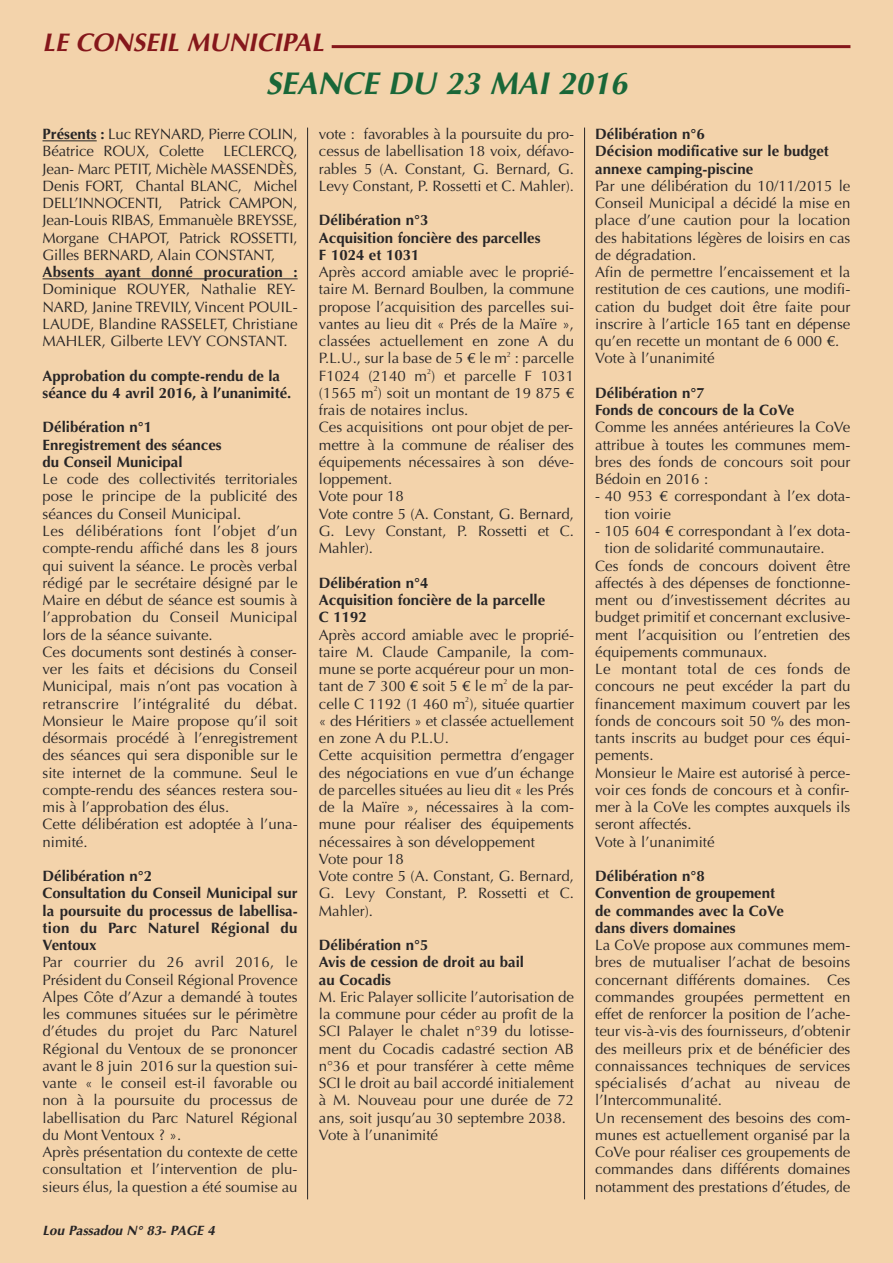
<style>
.page{position:relative;width:893px;height:1263px;background:#f3d3ab}
.page>*{position:absolute;margin:0;border:0;box-sizing:border-box;transform-origin:0 0}
.t1{font:italic 700 31.5px "Optima";color:#196738}
.t2{font:italic 700 25.5px "Optima";color:#85171b}
.t3{font:15px/17.2px "Optima";color:#272526}
.t4{font:700 15px/17.2px "Optima";color:#272526}
.t5{font:15px/17.2px "Optima";color:#272526}
.t6{font:15px "Optima";letter-spacing:.02em;color:#272526}
.t7{font:italic 700 13.5px "Optima";color:#272526}
.t8{font:7.5px "Optima";color:#272526}
.s1{font-weight:700}
</style>
<div class="page">
<hr style="left:307px;top:128px;width:1px;height:1071px;background:#272526">
<hr style="left:584px;top:128px;width:1px;height:1071px;background:#272526">
<hr style="left:332px;top:45px;width:518px;height:3px;background:#85171b">
<hr style="left:43px;top:140px;width:54px;height:1px;background:#272526">
<hr style="left:43px;top:278px;width:255px;height:1px;background:#272526">
<h2 class="t2" style="left:43px;top:32px;width:283px">LE CONSEIL MUNICIPAL</h2>
<h1 class="t1" style="left:266px;top:71px;width:363px">SEANCE DU 23 MAI 2016</h1>
<p class="t5" style="left:43px;top:127px;width:257px"><span class="s1">Présents :</span> Luc REYNARD, Pierre COLIN,<br>Béatrice ROUX, Colette</p>
<p class="t3" style="left:319px;top:126px;width:257px;text-align:justify">vote : favorables à la poursuite du pro&shy;cessus de labellisation 18 voix, défavo&shy;rables 5 (A. Constant, G. Bernard, G.<br>Levy Constant, P. Rossetti et C. Mahler).</p>
<p class="t4" style="left:319px;top:212px;width:223px">Délibération n°3<br>Acquisition foncière des parcelles<br>F 1024 et 1031</p>
<p class="t3" style="left:319px;top:264px;width:257px;text-align:justify">Après accord amiable avec le proprié&shy;taire M. Bernard Boulben, la commune propose l’acquisition des parcelles sui&shy;vantes au lieu dit « Prés de la Maïre », classées actuellement en zone A du P.L.U., sur la base de 5 € le m</p>
<p class="t4" style="left:595px;top:126px;width:235px">Délibération n°6<br>Décision modificative sur le budget annexe camping-piscine</p>
<p class="t3" style="left:595px;top:177px;width:257px">Par une délibération du 10/11/2015 le Conseil Municipal a décidé la mise en place d’une caution pour la location des habitations légères de loisirs en cas de dégradation.<br>Afin de permettre l’encaissement et la restitution de ces cautions, une modifi&shy;cation du budget doit être faite pour inscrire à l’article 165 tant en dépense qu’en recette un montant de 6 000 €.<br>Vote à l’unanimité</p>
<p class="t4" style="left:595px;top:384px;width:201px">Délibération n°7<br>Fonds de concours de la CoVe</p>
<p class="t3" style="left:595px;top:419px;width:257px;text-align:justify">Comme les années antérieures la CoVe attribue à toutes les communes mem&shy;bres des fonds de concours soit pour Bédoin en 2016 :</p>
<p class="t3" style="left:605px;top:488px;width:247px;text-indent:-10px">- 40 953 € correspondant à l’ex dota&shy;tion voirie</p>
<p class="t3" style="left:595px;top:522px;width:257px">- 105 604 € correspondant à l’ex dota-</p>
<p class="t3" style="left:605px;top:540px;width:221px">tion de solidarité communautaire.</p>
<p class="t3" style="left:595px;top:557px;width:257px">Ces fonds de concours doivent être</p>
<p class="t3" style="left:595px;top:574px;width:257px">affectés à des dépenses de fonctionne-</p>
<p class="t3" style="left:595px;top:591px;width:257px">ment ou d’investissement décrites au</p>
<p class="t3" style="left:595px;top:609px;width:257px">budget primitif et concernant exclusive-</p>
<p class="t3" style="left:595px;top:626px;width:257px">ment l’acquisition ou l’entretien des</p>
<p class="t3" style="left:595px;top:643px;width:174px">équipements communaux.</p>
<p class="t6" style="left:595px;top:660px;width:257px">Le montant total de ces fonds de</p>
<p class="t3" style="left:595px;top:678px;width:257px">concours ne peut excéder la part du</p>
<p class="t3" style="left:595px;top:695px;width:257px">financement maximum couvert par les</p>
<p class="t3" style="left:595px;top:712px;width:257px">fonds de concours soit 50 % des mon-</p>
<p class="t3" style="left:595px;top:729px;width:257px">tants inscrits au budget pour ces équi-</p>
<p class="t3" style="left:595px;top:747px;width:60px">pements.</p>
<p class="t3" style="left:595px;top:764px;width:257px">Monsieur le Maire est autorisé à perce-</p>
<p class="t3" style="left:595px;top:781px;width:256px">voir ces fonds de concours et à confir-</p>
<p class="t3" style="left:595px;top:798px;width:257px">mer à la CoVe les comptes auxquels ils</p>
<p class="t3" style="left:595px;top:816px;width:98px">seront affectés.</p>
<p class="t3" style="left:595px;top:833px;width:121px">Vote à l’unanimité</p>
<p class="t4" style="left:595px;top:867px;width:190px">Délibération n°8<br>Convention de groupement de commandes avec la CoVe dans divers domaines</p>
<p class="t3" style="left:595px;top:936px;width:257px">La CoVe propose aux communes mem&shy;bres de mutualiser l’achat de besoins concernant différents domaines. Ces commandes groupées permettent en effet de renforcer la position de l’ache&shy;teur vis-à-vis des fournisseurs, d’obtenir des meilleurs prix et de bénéficier des connaissances techniques de services spécialisés d’achat au niveau de l’Intercommunalité.<br>Un recensement des besoins des com&shy;munes est actuellement organisé par la CoVe pour réaliser ces groupements de commandes dans différents domaines notamment des prestations d’études, de</p>
<p class="t5" style="left:43px;top:144px;width:257px;text-align:justify;text-indent:181px">LECLERCQ, Jean- Marc PETIT, Michèle MASSENDÈS, Denis FORT, Chantal BLANC, Michel DELL’INNOCENTI, Patrick CAMPON, Jean-Louis RIBAS, Emmanuèle BREYSSE, Morgane CHAPOT, Patrick ROSSETTI, Gilles BERNARD, Alain CONSTANT,</p>
<p class="t4" style="left:43px;top:264px;width:257px">Absents ayant donné procuration :</p>
<p class="t5" style="left:43px;top:282px;width:257px">Dominique ROUYER, Nathalie REY-NARD, Janine TREVILY, Vincent POUIL-LAUDE, Blandine RASSELET, Christiane MAHLER, Gilberte LEVY CONSTANT.</p>
<p class="t4" style="left:43px;top:367px;width:250px">Approbation du compte-rendu de la séance du 4 avril 2016, à l’unanimité.</p>
<p class="t4" style="left:43px;top:419px;width:181px">Délibération n°1<br>Enregistrement des séances du Conseil Municipal</p>
<p class="t3" style="left:43px;top:471px;width:257px">Le code des collectivités territoriales pose le principe de la publicité des séances du Conseil Municipal.<br>Les délibérations font l’objet d’un compte-rendu affiché dans les 8 jours qui suivent la séance. Le procès verbal rédigé par le secrétaire désigné par le Maire en début de séance est soumis à l’approbation du Conseil Municipal lors de la séance suivante.<br>Ces documents sont destinés à conser&shy;ver les faits et décisions du Conseil Municipal, mais n’ont pas vocation à retranscrire l’intégralité du débat.<br>Monsieur le Maire propose qu’il soit désormais procédé à l’enregistrement des séances qui sera disponible sur le site internet de la commune. Seul le compte-rendu des séances restera sou&shy;mis à l’approbation des élus.<br>Cette délibération est adoptée à l’una&shy;nimité.</p>
<p class="t4" style="left:43px;top:867px;width:257px">Délibération n°2<br>Consultation du Conseil Municipal sur la poursuite du processus de labellisa&shy;tion du Parc Naturel Régional du<br>Ventoux</p>
<p class="t3" style="left:42px;top:954px;width:257px">Par courrier du 26 avril 2016, le Président du Conseil Régional Provence Alpes Côte d’Azur a demandé à toutes les communes situées sur le périmètre d’études du projet du Parc Naturel Régional du Ventoux de se prononcer avant le 8 juin 2016 sur la question sui&shy;vante « le conseil est-il favorable ou non à la poursuite du processus de labellisation du Parc Naturel Régional du Mont Ventoux ? ».<br>Après présentation du contexte de cette consultation et l’intervention de plu&shy;sieurs élus, la question a été soumise au</p>
<p class="t8" style="left:507px;top:350px;width:6px">2</p>
<p class="t3" style="left:319px;top:350px;width:257px;text-align:right">: parcelle<br>F1024 (2140 m ) et parcelle F 1031</p>
<p class="t8" style="left:427px;top:367px;width:6px">2</p>
<p class="t3" style="left:319px;top:384px;width:257px">(1565 m ) soit un montant de 19 875 €</p>
<p class="t8" style="left:374px;top:384px;width:6px">2</p>
<p class="t3" style="left:319px;top:402px;width:257px">frais de notaires inclus.<br>Ces acquisitions ont pour objet de per&shy;mettre à la commune de réaliser des équipements nécessaires à son déve&shy;loppement.<br>Vote pour 18<br>Vote contre 5 (A. Constant, G. Bernard,<br>G. Levy Constant, P. Rossetti et C.<br>Mahler).</p>
<p class="t4" style="left:319px;top:574px;width:228px">Délibération n°4<br>Acquisition foncière de la parcelle<br>C 1192</p>
<p class="t3" style="left:319px;top:626px;width:257px;text-align:justify">Après accord amiable avec le proprié&shy;taire M. Claude Campanile, la com&shy;mune se porte acquéreur pour un mon&shy;tant de 7 300 € soit 5 € le m</p>
<p class="t8" style="left:504px;top:677px;width:6px">2</p>
<p class="t3" style="left:319px;top:678px;width:257px;text-align:right">de la par-<br>celle C 1192 (1 460 m ), située quartier</p>
<p class="t8" style="left:465px;top:695px;width:6px">2</p>
<p class="t3" style="left:319px;top:712px;width:257px">« des Héritiers » et classée actuellement en zone A du P.L.U.<br>Cette acquisition permettra d’engager des négociations en vue d’un échange de parcelles situées au lieu dit « les Prés de la Maïre », nécessaires à la com&shy;mune pour réaliser des équipements nécessaires à son développement<br>Vote pour 18<br>Vote contre 5 (A. Constant, G. Bernard,<br>G. Levy Constant, P. Rossetti et C.<br>Mahler).</p>
<p class="t4" style="left:319px;top:936px;width:207px">Délibération n°5<br>Avis de cession de droit au bail au Cocadis</p>
<p class="t3" style="left:319px;top:988px;width:257px">M. Eric Palayer sollicite l’autorisation de la commune pour céder au profit de la SCI Palayer le chalet n°39 du lotisse&shy;ment du Cocadis cadastré section AB n°36 et pour transférer à cette même SCI le droit au bail accordé initialement à M. Nouveau pour une durée de 72 ans, soit jusqu’au 30 septembre 2038.<br>Vote à l’unanimité</p>
<p class="t7" style="left:43px;top:1225px;width:174px">Lou Passadou N° 83- PAGE 4</p>
</div>
